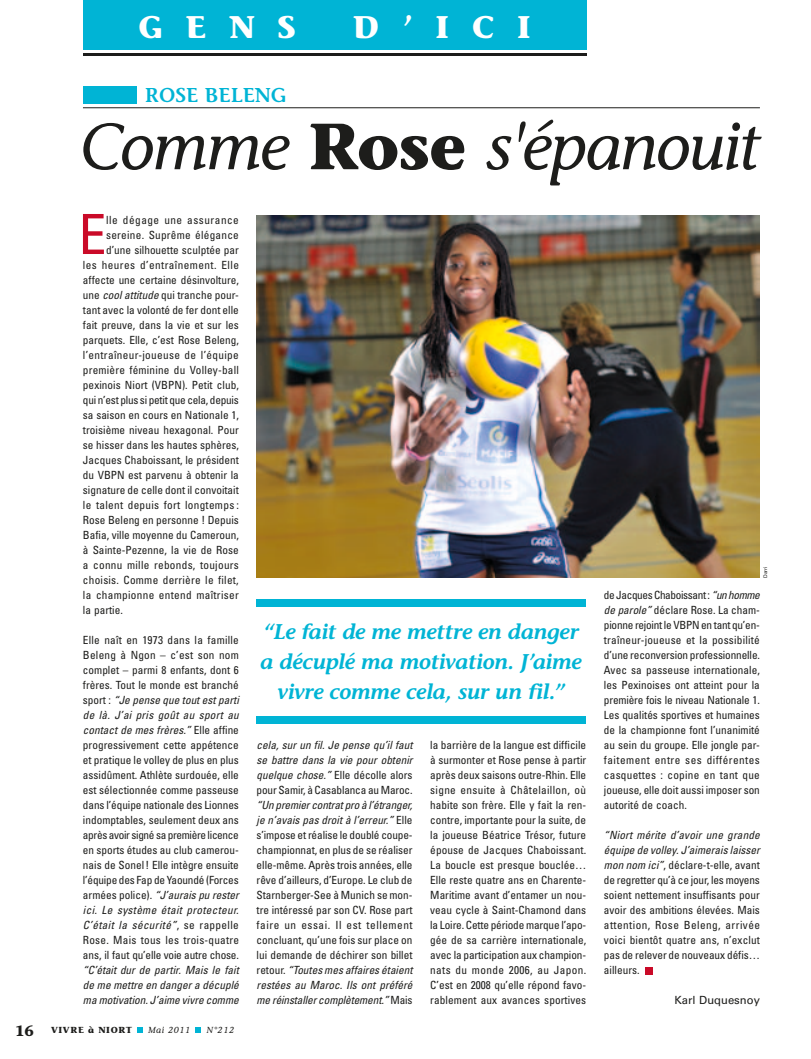
<style>
.page{position:relative;width:811px;height:1059px;background:#fff}
.page>*{position:absolute;margin:0;border:0;box-sizing:border-box;transform-origin:0 0}
.t1{font:italic 65px "Stone Informal";letter-spacing:-.025em;color:#1d1d1b}
.t2{font:condensed 55.5px "Univers";color:#ca0a28}
.t3{font:700 31.25px "Stone Informal";letter-spacing:.735em;color:#fff}
.t4{font:italic 600 21.25px/30px "Stone Informal";letter-spacing:-.015em;color:#00b4d5;text-align:center}
.t5{font:600 20px "Stone Informal";color:#00b4d5}
.t6{font:condensed 11.25px/15px "Univers";color:#1d1d1b;text-align:justify}
.t7{font:italic condensed 11.25px/15px "Univers";color:#1d1d1b;text-align:justify}
.t8{font:condensed 11.25px "Univers";letter-spacing:.025em;color:#1d1d1b}
.t9{font:condensed 11.25px "Univers";letter-spacing:.02em;color:#1d1d1b}
.t10{font:condensed 11.25px "Univers";letter-spacing:-.02em;color:#1d1d1b}
.t11{font:condensed 11.25px "Univers";letter-spacing:.03em;color:#1d1d1b}
.t12{font:condensed 11.25px "Univers";letter-spacing:.04em;color:#1d1d1b}
.t13{font:condensed 11.25px "Univers";letter-spacing:.045em;color:#1d1d1b}
.t14{font:11.25px "Univers";color:#1d1d1b}
.t15{font:700 8.75px "Stone Informal";letter-spacing:.075em;color:#1d1d1b}
.t16{font:italic 8.75px "Stone Informal";letter-spacing:.075em;color:#1d1d1b}
.t17{font:5px "Univers";color:#1d1d1b}
.s1{font-weight:700;font-style:normal}
.s2{font-style:italic}
.s3{font-size:15px}
.s4{font-style:normal}
</style>
<div class="page">
<div style="left:645px;top:967px;width:7px;height:7px;background:#ca0a28"></div>
<div style="left:257px;top:716px;width:329px;height:7px;background:#00b4d5"></div>
<div style="left:257px;top:599px;width:329px;height:7px;background:#00b4d5"></div>
<svg style="left:137px;top:1027px;width:6px;height:5px"></svg>
<svg style="left:196px;top:1027px;width:5px;height:5px"></svg>
<div style="left:83px;top:86px;width:53px;height:18px;background:#00b4d5"></div>
<hr style="left:83px;top:107px;width:677px;height:1px;background:#1d1d1b">
<div style="left:83px;top:0;width:503px;height:49px;background:#00b4d5"></div>
<hr style="left:83px;top:53px;width:503px;height:2px;background:#1d1d1b">
<img style="left:257px;top:215px;width:503px;height:363px">
<h3 class="t3" style="left:138px;top:7px;width:159px">GENS</h3>
<h3 class="t3" style="left:353px;top:7px;width:179px">D’ICI</h3>
<h3 class="t5" style="left:145px;top:83px;width:143px">ROSE BELENG</h3>
<h1 class="t1" style="left:79px;top:108px;width:682px">Comme <span class="s1">ROSE</span> s'épanouit</h1>
<h2 class="t2" style="left:78px;top:199px;width:29px">E</h2>
<p class="t13" style="left:106px;top:213px;width:134px">lle dégage une assurance</p>
<p class="t9" style="left:106px;top:228px;width:134px">sereine. Suprême élégance</p>
<p class="t6" style="left:106px;top:242px;width:134px">d’une silhouette sculptée par</p>
<p class="t12" style="left:83px;top:258px;width:158px">les heures d’entraînement. Elle</p>
<p class="t6" style="left:83px;top:272px;width:157px">affecte une certaine désinvolture,</p>
<p class="t6" style="left:83px;top:287px;width:157px">une <span class="s2">cool attitude</span> qui tranche pour-</p>
<p class="t6" style="left:83px;top:302px;width:157px">tant avec la volonté de fer dont elle</p>
<p class="t6" style="left:83px;top:317px;width:157px">fait preuve, dans la vie et sur les</p>
<p class="t6" style="left:83px;top:332px;width:157px">parquets. Elle, c’est Rose Beleng,</p>
<p class="t11" style="left:83px;top:348px;width:157px">l’entraîneur-joueuse de l’équipe</p>
<p class="t9" style="left:83px;top:363px;width:157px">première féminine du Volley-ball</p>
<p class="t6" style="left:83px;top:377px;width:157px">pexinois Niort (VBPN). Petit club,</p>
<p class="t10" style="left:83px;top:393px;width:157px">qui n’est plus si petit que cela, depuis</p>
<p class="t6" style="left:83px;top:407px;width:157px">sa saison en cours en Nationale 1,</p>
<p class="t6" style="left:83px;top:422px;width:157px">troisième niveau hexagonal. Pour</p>
<p class="t6" style="left:83px;top:437px;width:157px">se hisser dans les hautes sphères,</p>
<p class="t6" style="left:83px;top:452px;width:157px">Jacques Chaboissant, le président</p>
<p class="t6" style="left:83px;top:467px;width:157px">du VBPN est parvenu à obtenir la</p>
<p class="t6" style="left:83px;top:482px;width:157px">signature de celle dont il convoitait</p>
<p class="t8" style="left:83px;top:498px;width:157px">le talent depuis fort longtemps :</p>
<p class="t6" style="left:83px;top:512px;width:157px">Rose Beleng en personne ! Depuis</p>
<p class="t6" style="left:83px;top:527px;width:157px">Bafia, ville moyenne du Cameroun,</p>
<p class="t6" style="left:83px;top:542px;width:157px">à Sainte-Pezenne, la vie de Rose</p>
<p class="t8" style="left:83px;top:558px;width:157px">a connu mille rebonds, toujours</p>
<p class="t9" style="left:83px;top:573px;width:157px">choisis. Comme derrière le filet,</p>
<p class="t8" style="left:83px;top:588px;width:157px">la championne entend maîtriser</p>
<p class="t6" style="left:83px;top:602px;width:41px">la partie.</p>
<p class="t6" style="left:83px;top:632px;width:158px">Elle naît en 1973 dans la famille Beleng à Ngon – c’est son nom complet – parmi 8 enfants, dont 6 frères. Tout le monde est branché sport : <span class="s2">“Je pense que tout est parti de là. J’ai pris goût au sport au contact de mes frères.”</span> Elle affine progressivement cette appétence et pratique le volley de plus en plus assidûment. Athlète surdouée, elle est sélectionnée comme passeuse dans l’équipe nationale des Lionnes indomptables, seulement deux ans après avoir signé sa première licence en sports études au club camerou&shy;nais de Sonel! Elle intègre ensuite l’équipe des Fap de Yaoundé (Forces armées police). <span class="s2">“J’aurais pu rester ici. Le système était protecteur.<br>C’était la sécurité”</span>, se rappelle Rose. Mais tous les trois-quatre ans, il faut qu’elle voie autre chose.</p>
<p class="t7" style="left:83px;top:962px;width:157px">“C’était dur de partir. Mais le fait de me mettre en danger a décuplé ma motivation. J’aime vivre comme</p>
<p class="t15" style="left:15px;top:1024px;width:119px"><span class="s3">16</span> VIVRE À NIORT</p>
<p class="t16" style="left:148px;top:1024px;width:44px">Mai 2011</p>
<p class="t16" style="left:206px;top:1024px;width:29px">N°212</p>
<h3 class="t4" style="left:261px;top:616px;width:323px">“Le fait de me mettre en danger a décuplé ma motivation. J’aime vivre comme cela, sur un fil.”</h3>
<p class="t7" style="left:257px;top:737px;width:157px">cela, sur un fil. Je pense qu’il faut se battre dans la vie pour obtenir quelque chose.” <span class="s4">Elle décolle alors pour Samir, à Casablanca au Maroc.</span></p>
<p class="t6" style="left:257px;top:797px;width:157px"><span class="s2">“Un premier contrat pro à l’étranger, je n’avais pas droit à l’erreur.”</span> Elle s’impose et réalise le doublé coupe&shy;championnat, en plus de se réaliser elle-même. Après trois années, elle rêve d’ailleurs, d’Europe. Le club de Starnberger-See à Munich se mon&shy;tre intéressé par son CV. Rose part faire un essai. Il est tellement concluant, qu’une fois sur place on lui demande de déchirer son billet retour. <span class="s2">“Toutes mes affaires étaient restées au Maroc. Ils ont préféré me réinstaller complètement.”</span> Mais</p>
<p class="t6" style="left:430px;top:737px;width:157px">la barrière de la langue est difficile à surmonter et Rose pense à partir après deux saisons outre-Rhin. Elle signe ensuite à Châtelaillon, où habite son frère. Elle y fait la ren&shy;contre, importante pour la suite, de la joueuse Béatrice Trésor, future épouse de Jacques Chaboissant.<br>La boucle est presque bouclée… Elle reste quatre ans en Charente-Maritime avant d’entamer un nou&shy;veau cycle à Saint-Chamond dans la Loire. Cette période marque l’apo&shy;gée de sa carrière internationale, avec la participation aux champion&shy;nats du monde 2006, au Japon.<br>C’est en 2008 qu’elle répond favo&shy;rablement aux avances sportives</p>
<p class="t17" style="left:762px;top:578px;width:13px;rotate:-90deg">Darri</p>
<p class="t6" style="left:604px;top:587px;width:157px">de Jacques Chaboissant : <span class="s2">“un homme de parole”</span> déclare Rose. La cham&shy;pionne rejoint le VBPN en tant qu’en&shy;traîneur-joueuse et la possibilité d’une reconversion professionnelle.<br>Avec sa passeuse internationale, les Pexinoises ont atteint pour la première fois le niveau Nationale 1.<br>Les qualités sportives et humaines de la championne font l’unanimité au sein du groupe. Elle jongle par&shy;faitement entre ses différentes casquettes : copine en tant que joueuse, elle doit aussi imposer son autorité de coach.</p>
<p class="t6" style="left:604px;top:827px;width:158px"><span class="s2">“Niort mérite d’avoir une grande équipe de volley. J’aimerais laisser mon nom ici”</span>, déclare-t-elle, avant de regretter qu’à ce jour, les moyens soient nettement insuffisants pour avoir des ambitions élevées. Mais attention, Rose Beleng, arrivée voici bientôt quatre ans, n’exclut pas de relever de nouveaux défis… ailleurs.</p>
<p class="t14" style="left:674px;top:993px;width:87px">Karl Duquesnoy</p>
</div>
